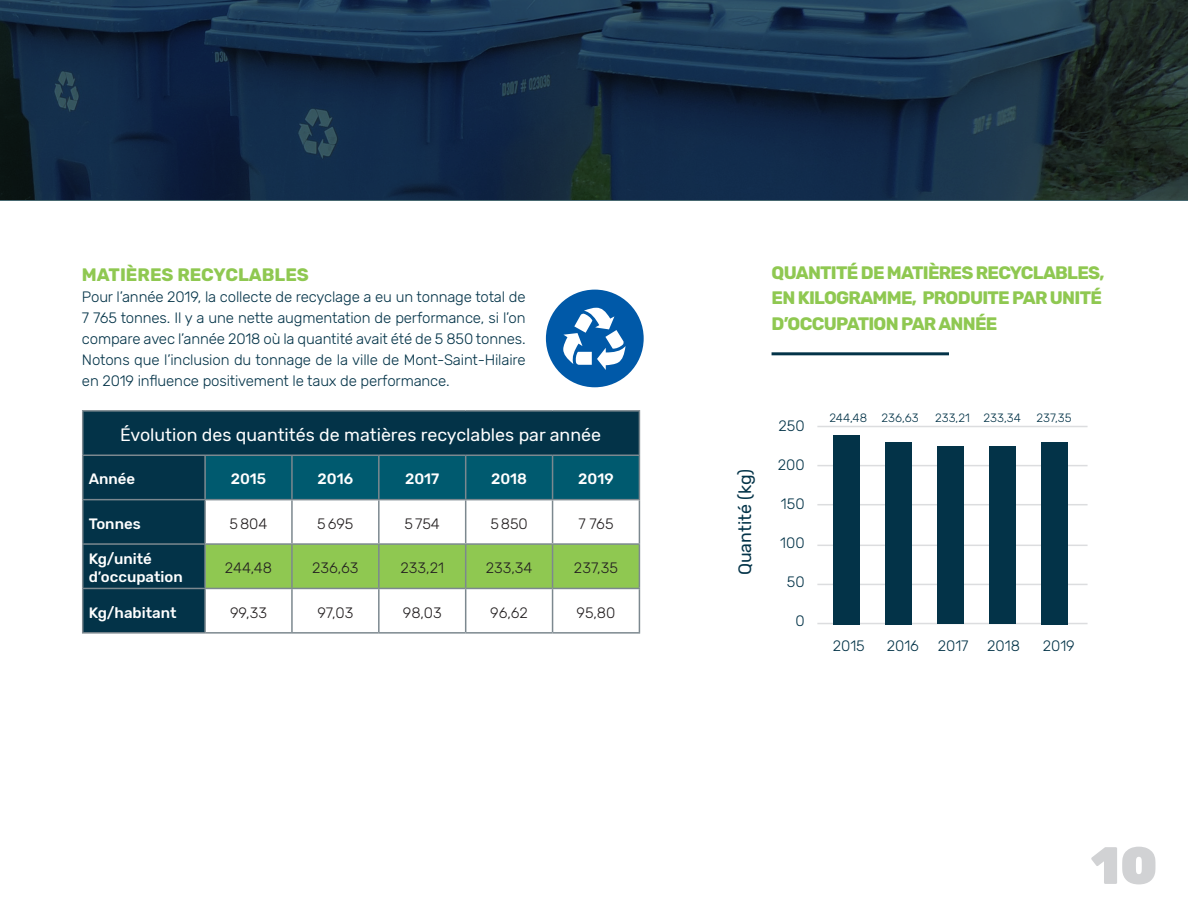
<style>
.page{position:relative;width:1188px;height:918px;background:#fff}
.page>*{position:absolute;margin:0;border:0;box-sizing:border-box;transform-origin:0 0}
.t1{font:900 52.5px "Rubik";color:#d1d2d4}
.TITRE{font:700 18px/25.5px "Rubik";letter-spacing:-.04em;color:#8fc851}
.TITRE-2{font:700 18px "Rubik";color:#8fc851}
.t2{font:17.85px "Rubik";color:#fff}
.t3{font:17.85px "Rubik";color:#033348}
.t4{font:300 15px/21px "Rubik";letter-spacing:-.01em;color:#033348;text-align:justify}
.t5{font:300 15px "Rubik";color:#231f20}
.t6{font:500 15px/18px "Rubik";color:#fff}
.t7{font:300 12px "Rubik";color:#033348}
</style>
<div class="page">
<svg style="left:83px;top:412px;width:556px;height:220px;fill:#033348"></svg>
<div style="left:206px;top:456px;width:433px;height:43px;background:#005a6f"></div>
<div style="left:206px;top:545px;width:433px;height:43px;background:#8fc851"></div>
<hr style="left:82px;top:410px;width:123px;height:2px;background:#7c888f">
<hr style="left:82px;top:412px;width:1px;height:42px;background:#7c888f">
<hr style="left:205px;top:410px;width:87px;height:2px;background:#7c888f">
<hr style="left:292px;top:410px;width:87px;height:2px;background:#7c888f">
<hr style="left:379px;top:410px;width:87px;height:2px;background:#7c888f">
<hr style="left:466px;top:410px;width:87px;height:2px;background:#7c888f">
<hr style="left:553px;top:410px;width:87px;height:2px;background:#7c888f">
<hr style="left:639px;top:412px;width:1px;height:42px;background:#7c888f">
<hr style="left:82px;top:454px;width:123px;height:2px;background:#7c888f">
<hr style="left:82px;top:456px;width:1px;height:43px;background:#7c888f">
<hr style="left:205px;top:454px;width:87px;height:2px;background:#7c888f">
<hr style="left:204px;top:456px;width:2px;height:43px;background:#7c888f">
<hr style="left:292px;top:454px;width:87px;height:2px;background:#7c888f">
<hr style="left:291px;top:456px;width:2px;height:43px;background:#7c888f">
<hr style="left:379px;top:454px;width:87px;height:2px;background:#7c888f">
<hr style="left:378px;top:456px;width:2px;height:43px;background:#7c888f">
<hr style="left:466px;top:454px;width:87px;height:2px;background:#7c888f">
<hr style="left:465px;top:456px;width:1px;height:43px;background:#7c888f">
<hr style="left:553px;top:454px;width:87px;height:2px;background:#7c888f">
<hr style="left:552px;top:456px;width:1px;height:43px;background:#7c888f">
<hr style="left:639px;top:456px;width:1px;height:43px;background:#7c888f">
<hr style="left:82px;top:499px;width:123px;height:1px;background:#7c888f">
<hr style="left:82px;top:500px;width:1px;height:43px;background:#7c888f">
<hr style="left:205px;top:499px;width:87px;height:1px;background:#7c888f">
<hr style="left:204px;top:500px;width:2px;height:43px;background:#7c888f">
<hr style="left:292px;top:499px;width:87px;height:1px;background:#7c888f">
<hr style="left:291px;top:500px;width:2px;height:43px;background:#7c888f">
<hr style="left:379px;top:499px;width:87px;height:1px;background:#7c888f">
<hr style="left:378px;top:500px;width:2px;height:43px;background:#7c888f">
<hr style="left:466px;top:499px;width:87px;height:1px;background:#7c888f">
<hr style="left:465px;top:500px;width:1px;height:43px;background:#7c888f">
<hr style="left:553px;top:499px;width:87px;height:1px;background:#7c888f">
<hr style="left:552px;top:500px;width:1px;height:43px;background:#7c888f">
<hr style="left:639px;top:500px;width:1px;height:43px;background:#7c888f">
<hr style="left:82px;top:543px;width:123px;height:2px;background:#7c888f">
<hr style="left:82px;top:545px;width:1px;height:43px;background:#7c888f">
<hr style="left:205px;top:543px;width:87px;height:2px;background:#7c888f">
<hr style="left:204px;top:545px;width:2px;height:43px;background:#7c888f">
<hr style="left:292px;top:543px;width:87px;height:2px;background:#7c888f">
<hr style="left:291px;top:545px;width:2px;height:43px;background:#7c888f">
<hr style="left:379px;top:543px;width:87px;height:2px;background:#7c888f">
<hr style="left:378px;top:545px;width:2px;height:43px;background:#7c888f">
<hr style="left:466px;top:543px;width:87px;height:2px;background:#7c888f">
<hr style="left:465px;top:545px;width:1px;height:43px;background:#7c888f">
<hr style="left:553px;top:543px;width:87px;height:2px;background:#7c888f">
<hr style="left:552px;top:545px;width:1px;height:43px;background:#7c888f">
<hr style="left:639px;top:545px;width:1px;height:43px;background:#7c888f">
<hr style="left:82px;top:588px;width:123px;height:1px;background:#7c888f">
<hr style="left:82px;top:589px;width:1px;height:43px;background:#7c888f">
<hr style="left:205px;top:588px;width:87px;height:1px;background:#7c888f">
<hr style="left:204px;top:589px;width:2px;height:43px;background:#7c888f">
<hr style="left:292px;top:588px;width:87px;height:1px;background:#7c888f">
<hr style="left:291px;top:589px;width:2px;height:43px;background:#7c888f">
<hr style="left:379px;top:588px;width:87px;height:1px;background:#7c888f">
<hr style="left:378px;top:589px;width:2px;height:43px;background:#7c888f">
<hr style="left:466px;top:588px;width:87px;height:1px;background:#7c888f">
<hr style="left:465px;top:589px;width:1px;height:43px;background:#7c888f">
<hr style="left:553px;top:588px;width:87px;height:1px;background:#7c888f">
<hr style="left:552px;top:589px;width:1px;height:43px;background:#7c888f">
<hr style="left:639px;top:589px;width:1px;height:43px;background:#7c888f">
<hr style="left:82px;top:632px;width:123px;height:2px;background:#7c888f">
<hr style="left:205px;top:632px;width:87px;height:2px;background:#7c888f">
<hr style="left:292px;top:632px;width:87px;height:2px;background:#7c888f">
<hr style="left:379px;top:632px;width:87px;height:2px;background:#7c888f">
<hr style="left:466px;top:632px;width:87px;height:2px;background:#7c888f">
<hr style="left:553px;top:632px;width:87px;height:2px;background:#7c888f">
<div style="left:546px;top:290px;width:98px;height:97px;background:#0059a8;border-radius:50%"></div>
<svg style="left:563px;top:308px;width:63px;height:62px"></svg>
<hr style="left:817px;top:426px;width:271px;height:1px;background:#dcdddf">
<hr style="left:817px;top:465px;width:271px;height:1px;background:#dcdddf">
<hr style="left:817px;top:504px;width:271px;height:1px;background:#dcdddf">
<hr style="left:817px;top:545px;width:271px;height:1px;background:#dcdddf">
<hr style="left:817px;top:584px;width:271px;height:1px;background:#dcdddf">
<hr style="left:817px;top:623px;width:271px;height:1px;background:#dcdddf">
<hr style="left:772px;top:352px;width:177px;height:3px;background:#033348">
<div style="left:833px;top:435px;width:27px;height:189px;background:#033348"></div>
<div style="left:885px;top:442px;width:27px;height:182px;background:#033348"></div>
<div style="left:937px;top:446px;width:27px;height:178px;background:#033348"></div>
<div style="left:989px;top:446px;width:27px;height:178px;background:#033348"></div>
<div style="left:1041px;top:442px;width:27px;height:182px;background:#033348"></div>
<svg style="left:0;top:0;width:1188px;height:201px;background:#162d44"></svg>
<p class="TITRE-2" style="left:82px;top:264px;width:228px">MATIÈRES RECYCLABLES</p>
<p class="t4" style="left:82px;top:287px;width:445px">Pour l’année 2019, la collecte de recyclage a eu un tonnage total de 7 765 tonnes. Il y a une nette augmentation de performance, si l’on compare avec l’année 2018 où la quantité avait été de 5 850 tonnes.<br>Notons que l’inclusion du tonnage de la ville de Mont-Saint-Hilaire en 2019 influence positivement le taux de performance.</p>
<p class="t2" style="left:120px;top:424px;width:483px">Évolution des quantités de matières recyclables par année</p>
<p class="t6" style="left:89px;top:471px;width:48px">Année</p>
<p class="t6" style="left:231px;top:471px;width:37px">2015</p>
<p class="t6" style="left:318px;top:471px;width:37px">2016</p>
<p class="t6" style="left:405px;top:471px;width:36px">2017</p>
<p class="t6" style="left:491px;top:471px;width:37px">2018</p>
<p class="t6" style="left:578px;top:471px;width:37px">2019</p>
<p class="t6" style="left:89px;top:515px;width:54px">Tonnes</p>
<p class="t5" style="left:230px;top:515px;width:39px">5804</p>
<p class="t5" style="left:317px;top:515px;width:38px">5695</p>
<p class="t5" style="left:405px;top:515px;width:37px">5754</p>
<p class="t5" style="left:490px;top:515px;width:39px">5850</p>
<p class="t5" style="left:578px;top:515px;width:37px">7 765</p>
<p class="t6" style="left:89px;top:550px;width:96px">Kg/unité d’occupation</p>
<p class="t5" style="left:225px;top:560px;width:49px">244,48</p>
<p class="t5" style="left:312px;top:560px;width:48px">236,63</p>
<p class="t5" style="left:400px;top:560px;width:45px">233,21</p>
<p class="t5" style="left:486px;top:560px;width:48px">233,34</p>
<p class="t5" style="left:574px;top:560px;width:46px">237,35</p>
<p class="t6" style="left:89px;top:604px;width:89px">Kg/habitant</p>
<p class="t5" style="left:230px;top:604px;width:38px">99,33</p>
<p class="t5" style="left:317px;top:604px;width:37px">97,03</p>
<p class="t5" style="left:403px;top:604px;width:40px">98,03</p>
<p class="t5" style="left:490px;top:604px;width:39px">96,62</p>
<p class="t5" style="left:577px;top:604px;width:40px">95,80</p>
<p class="TITRE" style="left:772px;top:260px;width:334px">QUANTITÉ DE MATIÈRES RECYCLABLES,<br>EN KILOGRAMME, PRODUITE PAR UNITÉ<br>D’OCCUPATION PAR ANNÉE</p>
<p class="t3" style="left:735px;top:575px;width:108px;rotate:-90deg">Quantité (kg)</p>
<p class="t4" style="left:778px;top:416px;width:28px">250</p>
<p class="t4" style="left:778px;top:455px;width:28px">200</p>
<p class="t4" style="left:781px;top:494px;width:25px">150</p>
<p class="t4" style="left:780px;top:533px;width:26px">100</p>
<p class="t4" style="left:787px;top:572px;width:19px">50</p>
<p class="t4" style="left:795px;top:611px;width:11px">0</p>
<p class="t7" style="left:829px;top:411px;width:39px">244,48</p>
<p class="t7" style="left:882px;top:411px;width:39px">236,63</p>
<p class="t7" style="left:935px;top:411px;width:36px">233,21</p>
<p class="t7" style="left:984px;top:411px;width:39px">233,34</p>
<p class="t7" style="left:1036px;top:411px;width:37px">237,35</p>
<p class="t4" style="left:833px;top:635px;width:34px">2015</p>
<p class="t4" style="left:887px;top:635px;width:135px">2016 2017 2018</p>
<p class="t4" style="left:1043px;top:635px;width:34px">2019</p>
<h1 class="t1" style="left:1091px;top:834px;width:68px">10</h1>
</div>
